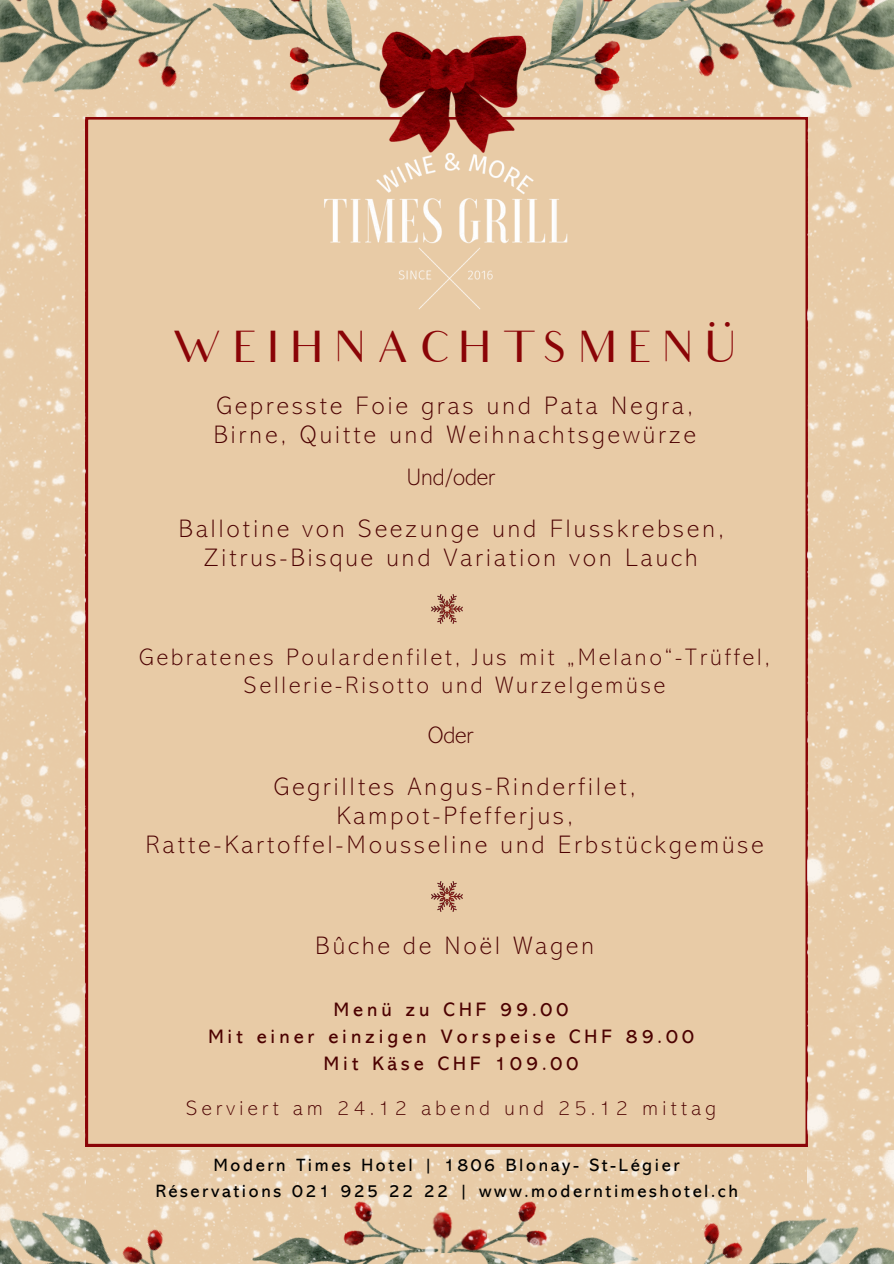
<style>
.page{position:relative;width:894px;height:1264px;background:#fff}
.page>*{position:absolute;margin:0;border:0;box-sizing:border-box;transform-origin:0 0}
.t1{font:43.5px "Audrey";letter-spacing:.21em;color:#8a0407}
.t2{font:200 25.5px/29.2px "Abadi";letter-spacing:.125em;color:#4c0101;text-align:center}
.t3{font:200 24px/28.2px "Abadi";letter-spacing:.125em;color:#4c0101;text-align:center}
.t4{font:200 21px "Abadi";letter-spacing:.21em;color:#4c0101}
.t5{font:19.5px/27px "Abadi";letter-spacing:.21em;color:#4c0101;text-align:center}
.t6{font:17.85px "Abadi";letter-spacing:.15em;color:#000}
</style>
<div class="page">
<div style="left:86px;top:152px;width:721px;height:994px;background:#e8cba6"></div>
<img style="left:653px;top:0;width:240px;height:164px">
<img style="left:86px;top:1141px;width:121px;height:9px">
<img style="left:0;top:0;width:227px;height:168px">
<img style="left:652px;top:1141px;width:155px;height:9px">
<img style="left:188px;top:0;width:533px;height:152px">
<img style="left:314px;top:138px;width:280px;height:174px">
<img style="left:86px;top:1150px;width:807px;height:113px">
<img style="left:807px;top:78px;width:86px;height:1168px">
<img style="left:0;top:115px;width:86px;height:1148px">
<img style="left:431px;top:594px;width:31px;height:29px">
<img style="left:431px;top:881px;width:31px;height:30px">
<p class="t1" style="left:694px;top:331px;width:15px;rotate:-90deg">:</p>
<h2 class="t1" style="left:171px;top:327px;width:568px">WEIHNACHTSMENU</h2>
<h2 class="t2" style="left:213px;top:390px;width:483px;text-align:left">Gepresste Foie gras und Pata Negra,<br>Birne, Quitte und Weihnachtsgewürze</h2>
<p class="t3" style="left:407px;top:462px;width:90px">Und/oder</p>
<p class="t2" style="left:178px;top:513px;width:546px">Ballotine von Seezunge und Flusskrebsen,<br>Zitrus-Bisque und Variation von Lauch</p>
<h2 class="t3" style="left:139px;top:643px;width:632px">Gebratenes Poulardenfilet, Jus mit „Melano“-Trüffel,<br>Sellerie-Risotto und Wurzelgemüse</h2>
<h2 class="t3" style="left:427px;top:721px;width:47px">Oder</h2>
<h2 class="t2" style="left:146px;top:771px;width:619px">Gegrilltes Angus-Rinderfilet,<br>Kampot-Pfefferjus,<br>Ratte-Kartoffel-Mousseline und Erbstückgemüse</h2>
<h3 class="t2" style="left:315px;top:930px;width:280px">Bûche de Noël Wagen</h3>
<h2 class="t5" style="left:208px;top:995px;width:487px">Menü zu CHF 99.00<br>Mit einer einzigen Vorspeise CHF 89.00<br>Mit Käse CHF 109.00</h2>
<h2 class="t4" style="left:186px;top:1095px;width:531px">Serviert am 24.12 abend und 25.12 mittag</h2>
<p class="t6" style="left:214px;top:1154px;width:467px">Modern Times Hotel | 1806 Blonay- St-Légier</p>
<h1 class="t6" style="left:156px;top:1180px;width:583px">Réservations 021 925 22 22 | www.moderntimeshotel.ch</h1>
</div>
